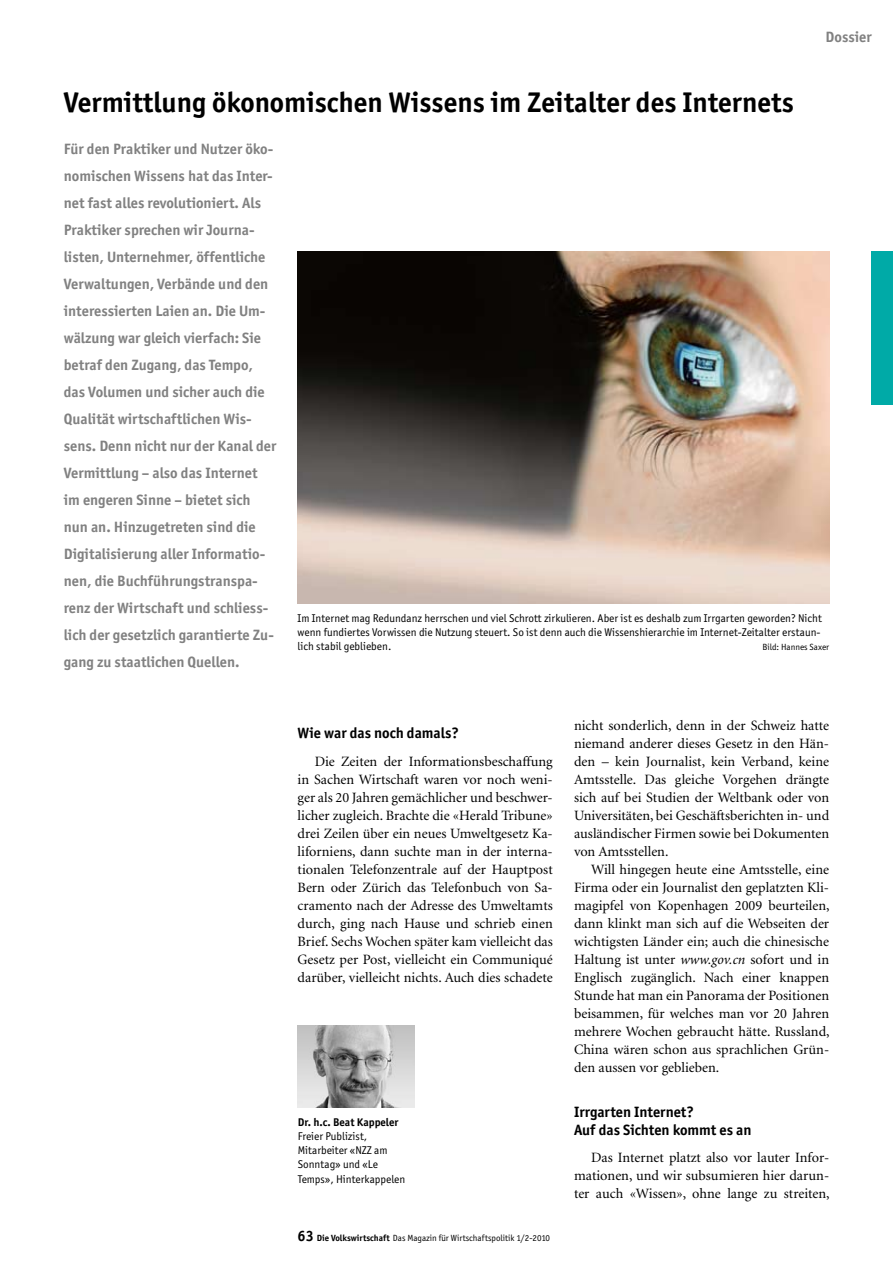
<style>
.page{position:relative;width:893px;height:1263px;background:#fff}
.page>*{position:absolute;margin:0;border:0;box-sizing:border-box;transform-origin:0 0}
.t1{font:700 28.5px "Officina San ITC";color:#000}
.t2{font:700 15px/27px "Officina San ITC";color:#818181}
.t3{font:700 15px/18px "Officina San ITC";color:#000}
.t4{font:14.25px/18px "Minion";color:#000;text-align:justify}
.t5{font:11.25px/14.2px "Officina San ITC";color:#000}
.t6{font:700 11.25px "Officina San ITC";color:#000}
.t7{font:9px "Officina San ITC";color:#000}
.s1{font-weight:700;font-size:15px}
.s2{font-weight:700}
.s3{font-style:italic}
</style>
<div class="page">
<div style="left:872px;top:252px;width:21px;height:153px;background:#00aaa7"></div>
<img style="left:298px;top:1026px;width:117px;height:82px">
<img style="left:298px;top:251px;width:531px;height:352px">
<h1 class="t1" style="left:64px;top:84px;width:732px">Vermittlung ökonomischen Wissens im Zeitalter des Internets</h1>
<p class="t2" style="left:826px;top:23px;width:48px">Dossier</p>
<p class="t2" style="left:64px;top:136px;width:214px">Für den Praktiker und Nutzer öko&shy;nomischen Wissens hat das Inter&shy;net fast alles revolutioniert. Als<br>Praktiker sprechen wir Journa&shy;listen, Unternehmer, öffentliche<br>Verwaltungen, Verbände und den interessierten Laien an. Die Um&shy;wälzung war gleich vierfach: Sie betraf den Zugang, das Tempo, das Volumen und sicher auch die<br>Qualität wirtschaftlichen Wis&shy;sens. Denn nicht nur der Kanal der<br>Vermittlung – also das Internet im engeren Sinne – bietet sich nun an. Hinzugetreten sind die<br>Digitalisierung aller Informatio&shy;nen, die Buchführungstranspa&shy;renz der Wirtschaft und schliess&shy;lich der gesetzlich garantierte Zu&shy;gang zu staatlichen Quellen.</p>
<p class="t5" style="left:298px;top:611px;width:526px;text-align:justify">Im Internet mag Redundanz herrschen und viel Schrott zirkulieren. Aber ist es deshalb zum Irrgarten geworden? Nicht wenn fundiertes Vorwissen die Nutzung steuert. So ist denn auch die Wissenshierarchie im Internet-Zeitalter erstaun&shy;lich stabil geblieben.</p>
<p class="t7" style="left:762px;top:642px;width:68px">Bild: Hannes Saxer</p>
<p class="t3" style="left:298px;top:724px;width:163px">Wie war das noch damals?</p>
<p class="t4" style="left:298px;top:752px;width:257px;text-indent:17px">Die Zeiten der Informationsbeschaffung in Sachen Wirtschaft waren vor noch weni&shy;ger als 20 Jahren gemächlicher und beschwer&shy;licher zugleich. Brachte die «Herald Tribune» drei Zeilen über ein neues Umweltgesetz Ka&shy;liforniens, dann suchte man in der interna&shy;tionalen Telefonzentrale auf der Hauptpost Bern oder Zürich das Telefonbuch von Sa&shy;cramento nach der Adresse des Umweltamts durch, ging nach Hause und schrieb einen Brief. Sechs Wochen später kam vielleicht das Gesetz per Post, vielleicht ein Communiqué darüber, vielleicht nichts. Auch dies schadete</p>
<p class="t6" style="left:298px;top:1115px;width:102px">Dr. h.c. Beat Kappeler</p>
<p class="t5" style="left:298px;top:1129px;width:109px">Freier Publizist,<br>Mitarbeiter «NZZ am<br>Sonntag» und «Le<br>Temps», Hinterkappelen</p>
<p class="t7" style="left:298px;top:1232px;width:254px"><span class="s1">63</span> <span class="s2">Die Volkswirtschaft</span> Das Magazin für Wirtschaftspolitik 1/2-2010</p>
<p class="t4" style="left:574px;top:716px;width:257px">nicht sonderlich, denn in der Schweiz hatte niemand anderer dieses Gesetz in den Hän&shy;den – kein Journalist, kein Verband, keine Amtsstelle. Das gleiche Vorgehen drängte sich auf bei Studien der Weltbank oder von Universitäten, bei Geschäftsberichten in- und ausländischer Firmen sowie bei Dokumenten von Amtsstellen.</p>
<p class="t4" style="left:574px;top:860px;width:257px;text-indent:17px">Will hingegen heute eine Amtsstelle, eine Firma oder ein Journalist den geplatzten Kli&shy;magipfel von Kopenhagen 2009 beurteilen, dann klinkt man sich auf die Webseiten der wichtigsten Länder ein; auch die chinesische Haltung ist unter <span class="s3">www.gov.cn</span> sofort und in Englisch zugänglich. Nach einer knappen Stunde hat man ein Panorama der Positionen beisammen, für welches man vor 20 Jahren mehrere Wochen gebraucht hätte. Russland, China wären schon aus sprachlichen Grün&shy;den aussen vor geblieben.</p>
<p class="t3" style="left:574px;top:1102px;width:179px">Irrgarten Internet?<br>Auf das Sichten kommt es an</p>
<p class="t4" style="left:574px;top:1148px;width:257px;text-indent:17px">Das Internet platzt also vor lauter Infor&shy;mationen, und wir subsumieren hier darun&shy;ter auch «Wissen», ohne lange zu streiten,</p>
</div>
